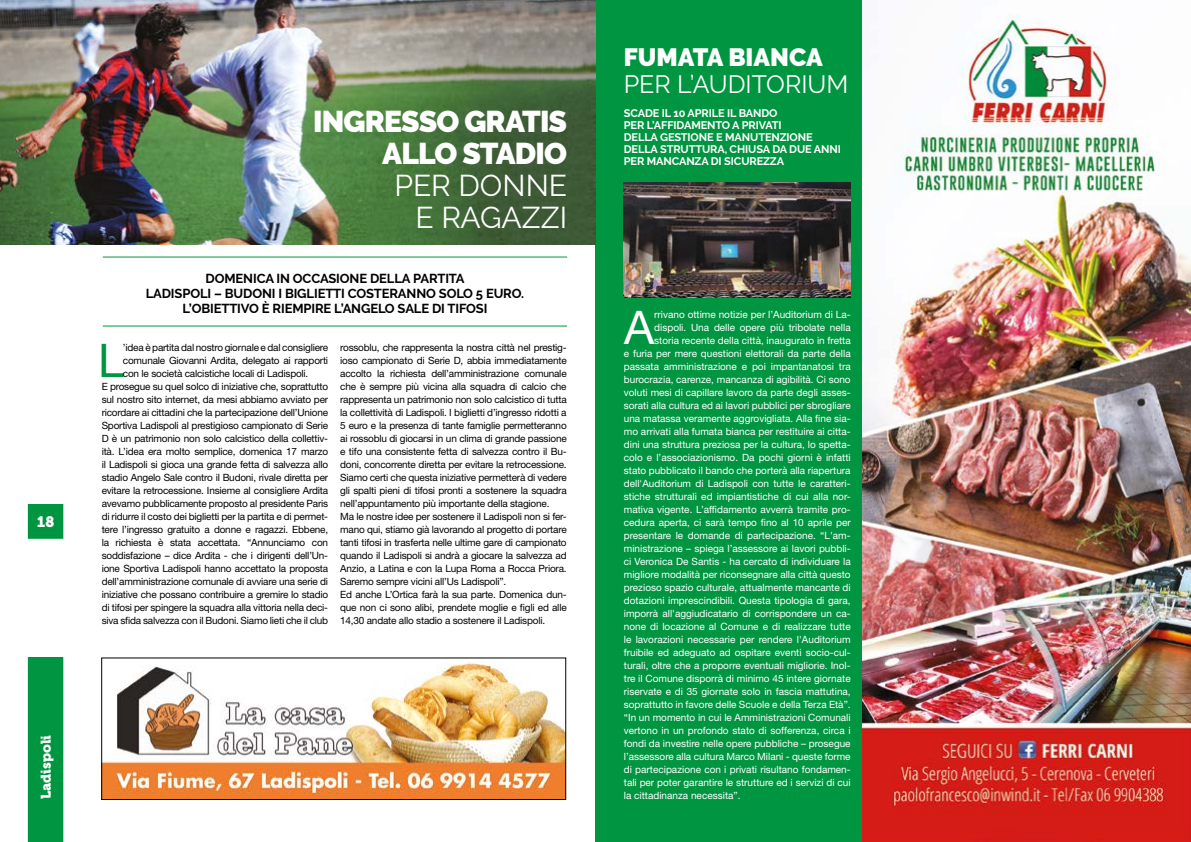
<style>
.page{position:relative;width:1191px;height:842px;background:#fff}
.page>*{position:absolute;margin:0;border:0;box-sizing:border-box;transform-origin:0 0}
.t1{font:46.4px "Helvetica Neue LT Std";color:#fff}
.t2{font:46.4px "Helvetica Neue LT Std";color:#009641}
.t3{font:900 30px/32px "Raleway";letter-spacing:-.03em;color:#fff;text-align:right}
.t4{font:30px/32px "Raleway";color:#fff;text-align:right}
.t5{font:25px "Raleway";color:#fff}
.t6{font:900 25px "Raleway";color:#fff}
.t7{font:15px "Museo 900";color:#fff}
.t8{font:14px "Museo 900";color:#fff}
.t9{font:700 13px/15px "Raleway";letter-spacing:-.01em;color:#000;text-align:center}
.t10{font:700 11px/12px "Raleway";letter-spacing:-.01em;color:#fff}
.t11{font:10px/13px "Helvetica Neue LT Std";letter-spacing:-.02em;color:#000}
.t12{font:10px "Helvetica Neue LT Std";color:#fff}
</style>
<div class="page">
<div style="left:595px;top:0;width:268px;height:842px;background:#009641"></div>
<div style="left:28px;top:505px;width:35px;height:33px;background:#009641"></div>
<div style="left:28px;top:504px;width:35px;height:35px;border:1px solid #009641"></div>
<div style="left:28px;top:657px;width:35px;height:185px;background:#009641"></div>
<img style="left:103px;top:662px;width:461px;height:136px">
<div style="left:101px;top:658px;width:465px;height:142px;border:1px solid #000"></div>
<img style="left:624px;top:182px;width:226px;height:115px">
<img style="left:0;top:0;width:595px;height:244px">
<hr style="left:103px;top:257px;width:464px;height:1px;background:#009641">
<hr style="left:103px;top:326px;width:464px;height:1px;background:#009641">
<img style="left:862px;top:0;width:329px;height:842px">
<h3 class="t7" style="left:37px;top:513px;width:19px">18</h3>
<h3 class="t8" style="left:38px;top:799px;width:66px;rotate:-90deg">Ladispoli</h3>
<h2 class="t3" style="left:313px;top:105px;width:255px">INGRESSO GRATIS<br>ALLO STADIO</h2>
<h2 class="t4" style="left:394px;top:169px;width:174px">PER DONNE<br>E RAGAZZI</h2>
<h3 class="t9" style="left:146px;top:271px;width:380px">DOMENICA IN OCCASIONE DELLA PARTITA<br>LADISPOLI – BUDONI I BIGLIETTI COSTERANNO SOLO 5 EURO.<br>L’OBIETTIVO È RIEMPIRE L’ANGELO SALE DI TIFOSI</h3>
<h1 class="t2" style="left:98px;top:333px;width:27px">L</h1>
<p class="t11" style="left:123px;top:341px;width:207px">’idea è partita dal nostro giornale e dal consigliere</p>
<p class="t11" style="left:123px;top:354px;width:207px">comunale Giovanni Ardita, delegato ai rapporti</p>
<p class="t11" style="left:123px;top:367px;width:187px">con le società calcistiche locali di Ladispoli.</p>
<p class="t11" style="left:102px;top:380px;width:228px">E prosegue su quel solco di iniziative che, soprattutto</p>
<p class="t11" style="left:102px;top:393px;width:228px">sul nostro sito internet, da mesi abbiamo avviato per</p>
<p class="t11" style="left:102px;top:406px;width:228px">ricordare ai cittadini che la partecipazione dell’Unione</p>
<p class="t11" style="left:102px;top:419px;width:228px">Sportiva Ladispoli al prestigioso campionato di Serie</p>
<p class="t11" style="left:102px;top:432px;width:228px">D è un patrimonio non solo calcistico della collettiv-</p>
<p class="t11" style="left:102px;top:445px;width:228px">ità. L’idea era molto semplice, domenica 17 marzo</p>
<p class="t11" style="left:102px;top:458px;width:228px">il Ladispoli si gioca una grande fetta di salvezza allo</p>
<p class="t11" style="left:102px;top:471px;width:228px">stadio Angelo Sale contro il Budoni, rivale diretta per</p>
<p class="t11" style="left:102px;top:484px;width:228px">evitare la retrocessione. Insieme al consigliere Ardita</p>
<p class="t11" style="left:102px;top:497px;width:228px">avevamo pubblicamente proposto al presidente Paris</p>
<p class="t11" style="left:102px;top:510px;width:228px">di ridurre il costo dei biglietti per la partita e di permet-</p>
<p class="t11" style="left:102px;top:523px;width:228px">tere l’ingresso gratuito a donne e ragazzi. Ebbene,</p>
<p class="t11" style="left:102px;top:536px;width:228px">la richiesta è stata accettata. “Annunciamo con</p>
<p class="t11" style="left:102px;top:549px;width:228px">soddisfazione – dice Ardita - che i dirigenti dell’Un-</p>
<p class="t11" style="left:102px;top:562px;width:228px">ione Sportiva Ladispoli hanno accettato la proposta</p>
<p class="t11" style="left:102px;top:575px;width:228px">dell’amministrazione comunale di avviare una serie di</p>
<p class="t11" style="left:102px;top:588px;width:228px">iniziative che possano contribuire a gremire lo stadio</p>
<p class="t11" style="left:102px;top:601px;width:228px">di tifosi per spingere la squadra alla vittoria nella deci-</p>
<p class="t11" style="left:102px;top:614px;width:228px">siva sfida salvezza con il Budoni. Siamo lieti che il club</p>
<p class="t11" style="left:340px;top:341px;width:228px">rossoblu, che rappresenta la nostra città nel prestig&shy;ioso campionato di Serie D, abbia immediatamente accolto la richiesta dell’amministrazione comunale che è sempre più vicina alla squadra di calcio che rappresenta un patrimonio non solo calcistico di tutta la collettività di Ladispoli. I biglietti d’ingresso ridotti a 5 euro e la presenza di tante famiglie permetteranno ai rossoblu di giocarsi in un clima di grande passione e tifo una consistente fetta di salvezza contro il Bu&shy;doni, concorrente diretta per evitare la retrocessione.<br>Siamo certi che questa iniziative permetterà di vedere gli spalti pieni di tifosi pronti a sostenere la squadra nell’appuntamento più importante della stagione.<br>Ma le nostre idee per sostenere il Ladispoli non si fer&shy;mano qui, stiamo già lavorando al progetto di portare tanti tifosi in trasferta nelle ultime gare di campionato quando il Ladispoli si andrà a giocare la salvezza ad Anzio, a Latina e con la Lupa Roma a Rocca Priora.<br>Saremo sempre vicini all’Us Ladispoli”.<br>Ed anche L’Ortica farà la sua parte. Domenica dun&shy;que non ci sono alibi, prendete moglie e figli ed alle 14,30 andate allo stadio a sostenere il Ladispoli.</p>
<h3 class="t6" style="left:624px;top:43px;width:200px">FUMATA BIANCA</h3>
<h3 class="t5" style="left:624px;top:70px;width:226px">PER L’AUDITORIUM</h3>
<p class="t10" style="left:624px;top:107px;width:219px">SCADE IL 10 APRILE IL BANDO<br>PER L’AFFIDAMENTO A PRIVATI<br>DELLA GESTIONE E MANUTENZIONE<br>DELLA STRUTTURA, CHIUSA DA DUE ANNI<br>PER MANCANZA DI SICUREZZA</p>
<h1 class="t1" style="left:624px;top:300px;width:32px">A</h1>
<p class="t12" style="left:654px;top:309px;width:198px">rrivano ottime notizie per l’Auditorium di La-</p>
<p class="t12" style="left:654px;top:322px;width:198px">dispoli. Una delle opere più tribolate nella</p>
<p class="t12" style="left:654px;top:335px;width:198px">storia recente della città, inaugurato in fretta</p>
<p class="t12" style="left:624px;top:348px;width:228px">e furia per mere questioni elettorali da parte della</p>
<p class="t12" style="left:624px;top:361px;width:228px">passata amministrazione e poi impantanatosi tra</p>
<p class="t12" style="left:624px;top:374px;width:228px">burocrazia, carenze, mancanza di agibilità. Ci sono</p>
<p class="t12" style="left:624px;top:387px;width:228px">voluti mesi di capillare lavoro da parte degli asses-</p>
<p class="t12" style="left:624px;top:400px;width:228px">sorati alla cultura ed ai lavori pubblici per sbrogliare</p>
<p class="t12" style="left:624px;top:413px;width:228px">una matassa veramente aggrovigliata. Alla fine sia-</p>
<p class="t12" style="left:624px;top:426px;width:228px">mo arrivati alla fumata bianca per restituire ai citta-</p>
<p class="t12" style="left:624px;top:439px;width:228px">dini una struttura preziosa per la cultura, lo spetta-</p>
<p class="t12" style="left:624px;top:452px;width:228px">colo e l’associazionismo. Da pochi giorni è infatti</p>
<p class="t12" style="left:624px;top:465px;width:228px">stato pubblicato il bando che porterà alla riapertura</p>
<p class="t12" style="left:624px;top:478px;width:228px">dell'Auditorium di Ladispoli con tutte le caratteri-</p>
<p class="t12" style="left:624px;top:491px;width:228px">stiche strutturali ed impiantistiche di cui alla nor-</p>
<p class="t12" style="left:624px;top:504px;width:228px">mativa vigente. L’affidamento avverrà tramite pro-</p>
<p class="t12" style="left:624px;top:517px;width:228px">cedura aperta, ci sarà tempo fino al 10 aprile per</p>
<p class="t12" style="left:624px;top:530px;width:228px">presentare le domande di partecipazione. “L'am-</p>
<p class="t12" style="left:624px;top:543px;width:228px">ministrazione – spiega l’assessore ai lavori pubbli-</p>
<p class="t12" style="left:624px;top:556px;width:228px">ci Veronica De Santis - ha cercato di individuare la</p>
<p class="t12" style="left:624px;top:569px;width:228px">migliore modalità per riconsegnare alla città questo</p>
<p class="t12" style="left:624px;top:582px;width:228px">prezioso spazio culturale, attualmente mancante di</p>
<p class="t12" style="left:624px;top:595px;width:228px">dotazioni imprescindibili. Questa tipologia di gara,</p>
<p class="t12" style="left:624px;top:608px;width:228px">imporrà all'aggiudicatario di corrispondere un ca-</p>
<p class="t12" style="left:624px;top:621px;width:228px">none di locazione al Comune e di realizzare tutte</p>
<p class="t12" style="left:624px;top:634px;width:228px">le lavorazioni necessarie per rendere l'Auditorium</p>
<p class="t12" style="left:624px;top:647px;width:228px">fruibile ed adeguato ad ospitare eventi socio-cul-</p>
<p class="t12" style="left:624px;top:660px;width:228px">turali, oltre che a proporre eventuali migliorie. Inol-</p>
<p class="t12" style="left:624px;top:673px;width:228px">tre il Comune disporrà di minimo 45 intere giornate</p>
<p class="t12" style="left:624px;top:686px;width:228px">riservate e di 35 giornate solo in fascia mattutina,</p>
<p class="t12" style="left:624px;top:699px;width:228px">soprattutto in favore delle Scuole e della Terza Età”.</p>
<p class="t12" style="left:624px;top:712px;width:228px">“In un momento in cui le Amministrazioni Comunali</p>
<p class="t12" style="left:624px;top:725px;width:228px">vertono in un profondo stato di sofferenza, circa i</p>
<p class="t12" style="left:624px;top:738px;width:228px">fondi da investire nelle opere pubbliche – prosegue</p>
<p class="t12" style="left:624px;top:751px;width:228px">l’assessore alla cultura Marco Milani - queste forme</p>
<p class="t12" style="left:624px;top:764px;width:228px">di partecipazione con i privati risultano fondamen-</p>
<p class="t12" style="left:624px;top:777px;width:228px">tali per poter garantire le strutture ed i servizi di cui</p>
<p class="t12" style="left:624px;top:790px;width:118px">la cittadinanza necessita”.</p>
</div>
